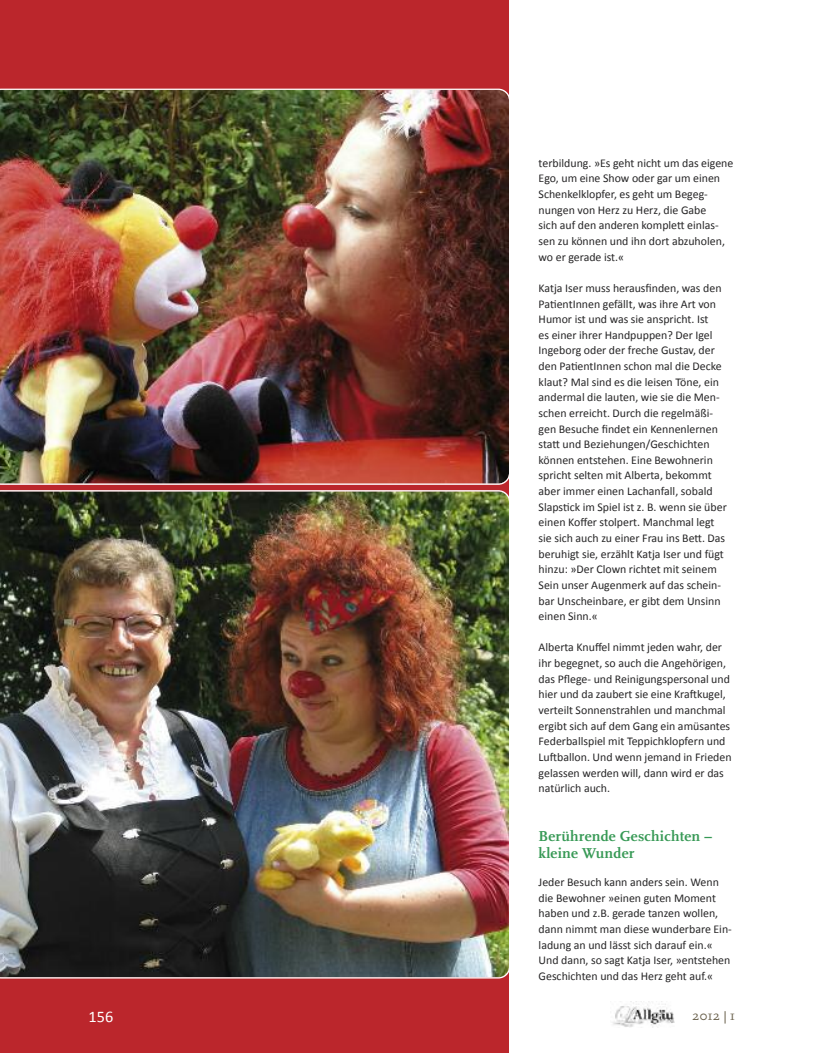
<style>
.page{position:relative;width:815px;height:1053px;background:#fff}
.page>*{position:absolute;margin:0;border:0;box-sizing:border-box;transform-origin:0 0}
.t1{font:16.25px "Calibri";color:#fff}
.t2{font:700 15px/17.5px "Scala";letter-spacing:.015em;color:#379955}
.t3{font:13.75px "Scala";color:#69604b}
.t4{font:11.88px/15.6px "Calibri";color:#272627}
</style>
<div class="page">
<div style="left:0;top:0;width:509px;height:1052px;background:#bb262c"></div>
<img style="left:612px;top:1001px;width:63px;height:26px">
<svg style="left:725px;top:1011px;width:1px;height:12px"></svg>
<img style="left:0;top:89px;width:509px;height:396px">
<img style="left:0;top:490px;width:509px;height:488px">
<p class="t4" style="left:539px;top:155px;width:196px">terbildung. »Es geht nicht um das eigene Ego, um eine Show oder gar um einen Schenkelklopfer, es geht um Begeg&shy;nungen von Herz zu Herz, die Gabe<br>sich auf den anderen komplett einlas&shy;sen zu können und ihn dort abzuholen, wo er gerade ist.«</p>
<p class="t4" style="left:539px;top:280px;width:190px">Katja Iser muss herausfinden, was den PatientInnen gefällt, was ihre Art von Humor ist und was sie anspricht. Ist<br>es einer ihrer Handpuppen? Der Igel Ingeborg oder der freche Gustav, der den PatientInnen schon mal die Decke klaut? Mal sind es die leisen Töne, ein andermal die lauten, wie sie die Men&shy;schen erreicht. Durch die regelmäßi&shy;gen Besuche findet ein Kennenlernen statt und Beziehungen/Geschichten können entstehen. Eine Bewohnerin spricht selten mit Alberta, bekommt aber immer einen Lachanfall, sobald Slapstick im Spiel ist z. B. wenn sie über einen Koffer stolpert. Manchmal legt sie sich auch zu einer Frau ins Bett. Das beruhigt sie, erzählt Katja Iser und fügt hinzu: »Der Clown richtet mit seinem Sein unser Augenmerk auf das schein&shy;bar Unscheinbare, er gibt dem Unsinn einen Sinn.«</p>
<p class="t4" style="left:539px;top:639px;width:195px">Alberta Knuffel nimmt jeden wahr, der ihr begegnet, so auch die Angehörigen, das Pflege- und Reinigungspersonal und hier und da zaubert sie eine Kraftkugel, verteilt Sonnenstrahlen und manchmal ergibt sich auf dem Gang ein amüsantes Federballspiel mit Teppichklopfern und Luftballon. Und wenn jemand in Frieden gelassen werden will, dann wird er das natürlich auch.</p>
<p class="t2" style="left:539px;top:827px;width:175px">Berührende Geschichten – kleine Wunder</p>
<p class="t4" style="left:539px;top:874px;width:195px">Jeder Besuch kann anders sein. Wenn die Bewohner »einen guten Moment haben und z.B. gerade tanzen wollen, dann nimmt man diese wunderbare Ein&shy;ladung an und lässt sich darauf ein.« Und dann, so sagt Katja Iser, »entstehen Geschichten und das Herz geht auf.«</p>
<h1 class="t1" style="left:89px;top:1006px;width:26px">156</h1>
<p class="t3" style="left:692px;top:1007px;width:45px">2012 1</p>
</div>
